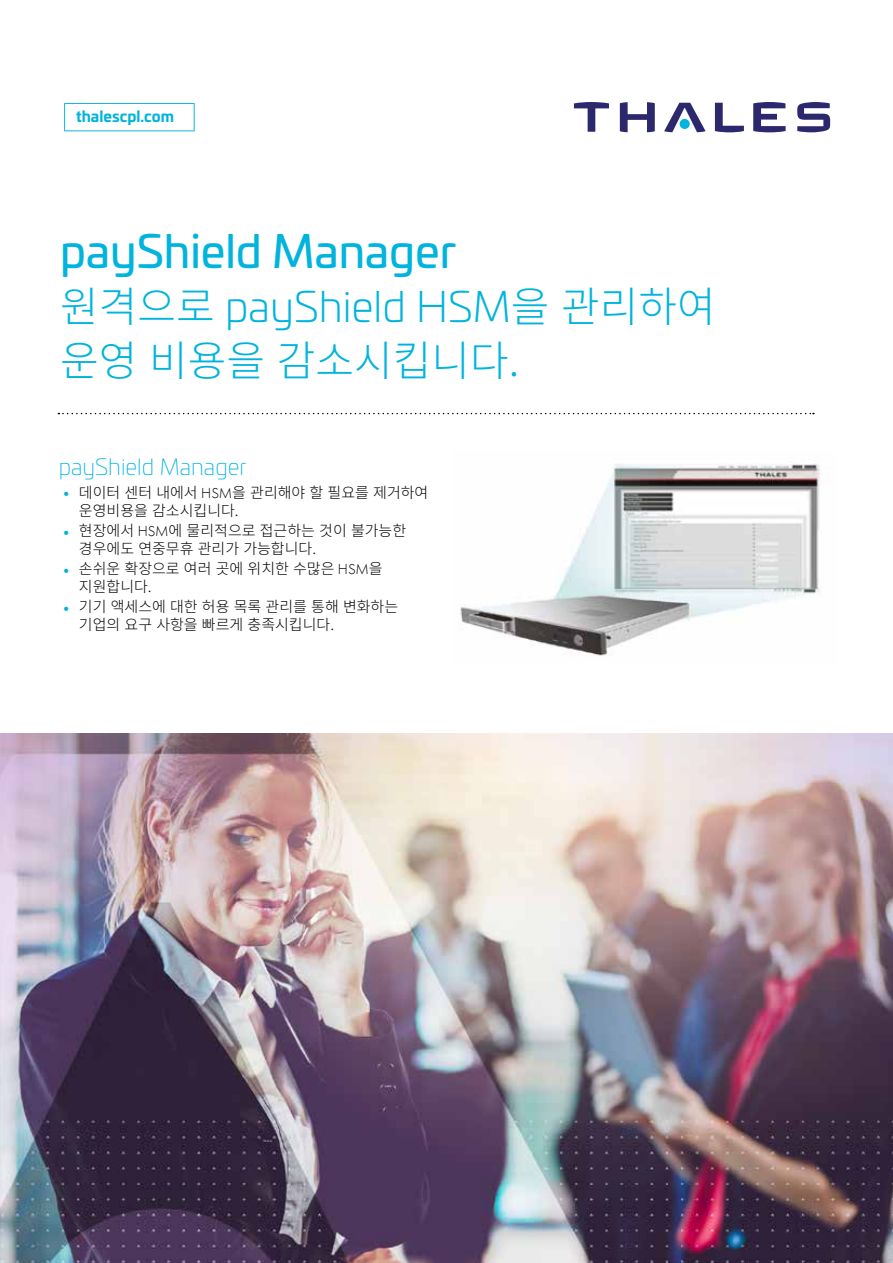
<style>
.page{position:relative;width:893px;height:1263px;background:#fff}
.page>*{position:absolute;margin:0;border:0;box-sizing:border-box;transform-origin:0 0}
.t1{font:45px "Univia Pro";color:#00b4dd}
.t2{font:300 42px "Univia Pro";color:#00b4dd}
.t3{font:300 42px "Source Han Sans KR";color:#00b4dd}
.t4{font:200 22.5px "Univia Pro";color:#00b4dd}
.t5{font:300 15px/18px "Source Han Sans KR";color:#000}
.t6{font:700 15px "Univia Pro";color:#00b4dd}
.s1{font-family:"Source Han Sans KR"}
.s2{font-family:"Futura PT";font-weight:700;color:#00b4dd}
.s3{font-family:"Futura PT"}
</style>
<div class="page">
<svg style="left:797px;top:102px;width:33px;height:30px"></svg>
<svg style="left:753px;top:102px;width:33px;height:30px"></svg>
<svg style="left:715px;top:103px;width:29px;height:29px"></svg>
<svg style="left:664px;top:103px;width:42px;height:29px"></svg>
<div style="left:680px;top:119px;width:10px;height:10px;background:#00b4dd;border-radius:50%"></div>
<svg style="left:620px;top:102px;width:35px;height:30px"></svg>
<svg style="left:574px;top:102px;width:35px;height:30px"></svg>
<svg style="left:64px;top:103px;width:131px;height:28px"></svg>
<img style="left:0;top:733px;width:893px;height:530px">
<svg style="left:58px;top:413px;width:756px;height:1px"></svg>
<img style="left:460px;top:464px;width:362px;height:192px">
<p class="t6" style="left:76px;top:104px;width:99px">thalescpl.com</p>
<h1 class="t1" style="left:60px;top:218px;width:397px">payShield Manager</h1>
<h2 class="t2" style="left:60px;top:277px;width:657px"><span class="s1">원격으로</span> payShield HSM<span class="s1">을 관리하여</span></h2>
<h2 class="t3" style="left:60px;top:337px;width:461px">운영 비용을 감소시킵니다.</h2>
<h3 class="t4" style="left:59px;top:450px;width:189px">payShield Manager</h3>
<p class="t5" style="left:79px;top:484px;width:351px;text-indent:-20px"><span class="s2">•</span> 데이터 센터 내에서 <span class="s3">HSM</span>을 관리해야 할 필요를 제거하여 운영비용을 감소시킵니다.</p>
<p class="t5" style="left:79px;top:522px;width:329px;text-indent:-20px"><span class="s2">•</span> 현장에서 <span class="s3">HSM</span>에 물리적으로 접근하는 것이 불가능한 경우에도 연중무휴 관리가 가능합니다.</p>
<p class="t5" style="left:79px;top:560px;width:305px;text-indent:-20px"><span class="s2">•</span> 손쉬운 확장으로 여러 곳에 위치한 수많은 <span class="s3">HSM</span>을 지원합니다.</p>
<p class="t5" style="left:79px;top:598px;width:321px;text-indent:-20px"><span class="s2">•</span> 기기 액세스에 대한 허용 목록 관리를 통해 변화하는 기업의 요구 사항을 빠르게 충족시킵니다.</p>
</div>
